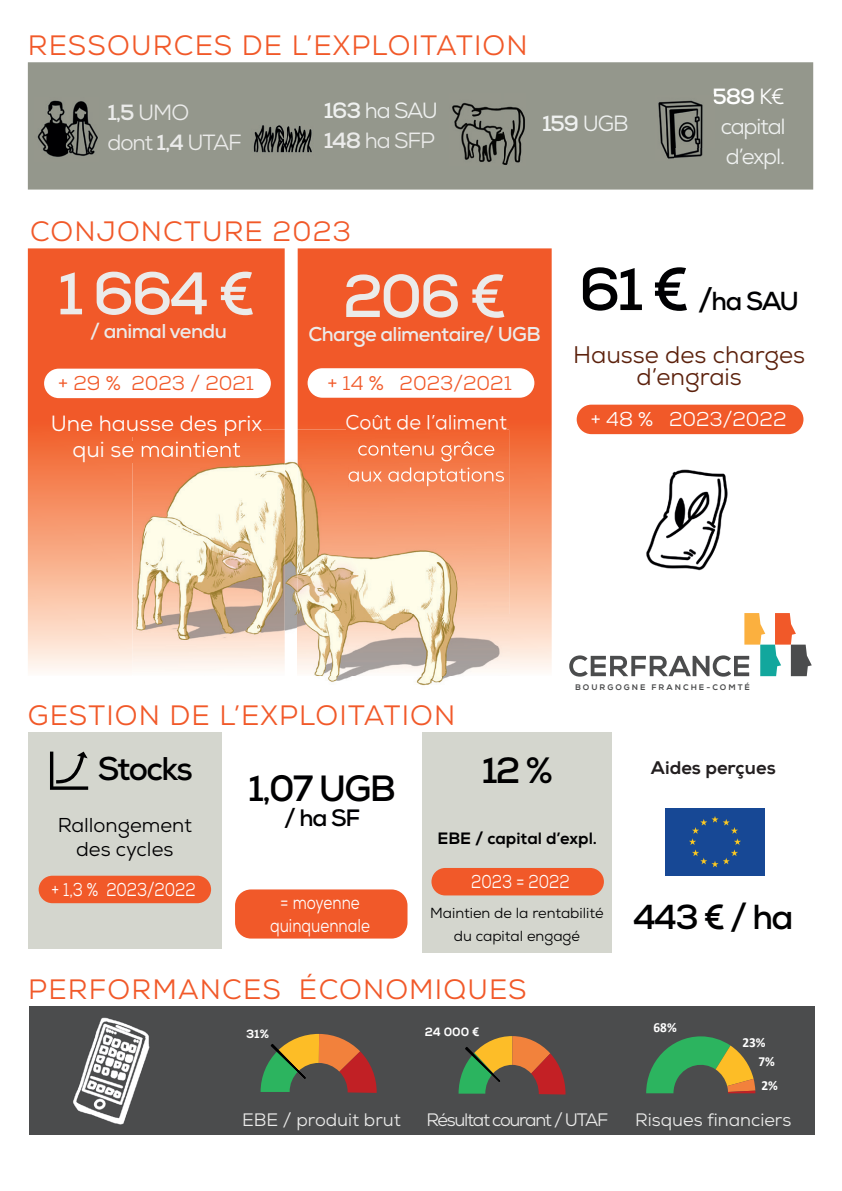
<style>
.page{position:relative;width:842px;height:1191px;background:#fff}
.page>*{position:absolute;margin:0;border:0;box-sizing:border-box;transform-origin:0 0}
.t1{font:700 60px "Nexa";letter-spacing:-.05em;color:#ebebea}
.t2{font:700 36.4px "Nexa";color:#000002}
.t3{font:700 36.4px "Nexa";color:#000001}
.t4{font:700 34.6px "Nexa";color:#000001}
.t5{font:700 32.8px "Nexa";letter-spacing:-.05em;color:#000001}
.t6{font:28px "Nexa";letter-spacing:.04em;color:#f15929}
.t7{font:700 26px "Nexa";color:#000002}
.t8{font:24px/22px "Nexa";color:#5c210c;text-align:center}
.t9{font:700 23.6px "Nexa";color:#000002}
.t10{font:22px/30px "Nexa";letter-spacing:-.05em;color:#eff1f0}
.t11{font:22px/30px "Nexa";letter-spacing:-.05em;color:#ebebea}
.t12{font:22px "Nexa";color:#fff}
.t13{font:700 22px "Nexa";color:#eff1f0}
.t14{font:700 20px "Nexa";letter-spacing:-.03em;color:#ebebea}
.t15{font:20px "Nexa";color:#fff}
.t16{font:20px "Nexa";color:#f15929}
.t17{font:20px/23.8px "Nexa";color:#000001;text-align:center}
.t18{font:18.6px/22.4px "Nexa";color:#fff;text-align:center;scale:.82 1}
.t19{font:18.2px "Nexa X Bold";color:#231f20}
.t20{font:18px "Nexa";color:#ebebea}
.t21{font:18px "Nexa";letter-spacing:-.07em;color:#ebebea}
.t22{font:16.4px "Nexa X Bold";color:#000001}
.t23{font:14.6px/23.6px "Nexa";color:#000001;text-align:center}
.t24{font:700 13.8px/18.6px "Calibri";color:#fff;scale:.96 1}
.t25{font:12px "Nexa X Bold";color:#fff}
.t26{font:8px "Nexa X Bold";letter-spacing:.25em;color:#4b4c4d}
.s1{font-weight:700}
.s2{font-weight:700;color:#ebebea}
.s3{color:#ebebea}
.s4{font-weight:400}
.s5{font-weight:700;color:#fff}
.s6{color:#fff}
.s7{font-size:60px}
.s8{font-size:30px}
</style>
<div class="page">
<svg style="left:298px;top:248px;width:254px;height:422px;background:#f26a3d"></svg>
<svg style="left:28px;top:248px;width:257px;height:423px;background:#f3794e"></svg>
<div style="left:29px;top:1006px;width:785px;height:128px;background:#4b4c4d"></div>
<div style="left:28px;top:732px;width:194px;height:217px;background:#d4d6ce"></div>
<div style="left:422px;top:732px;width:190px;height:221px;background:#d4d6ce"></div>
<div style="left:44px;top:369px;width:227px;height:29px;background:#fff;border-radius:15px"></div>
<div style="left:308px;top:368px;width:226px;height:30px;background:#fff;border-radius:15px"></div>
<div style="left:577px;top:405px;width:226px;height:29px;background:#f15929;border-radius:15px"></div>
<div style="left:39px;top:875px;width:172px;height:28px;background:#f15929;border-radius:14px"></div>
<div style="left:431px;top:868px;width:173px;height:27px;background:#f15929;border-radius:14px"></div>
<div style="left:235px;top:889px;width:172px;height:49px;background:#f15929;border-radius:16px"></div>
<img style="left:285px;top:429px;width:36px;height:247px">
<img style="left:321px;top:675px;width:135px;height:11px">
<img style="left:298px;top:429px;width:211px;height:246px">
<img style="left:133px;top:429px;width:152px;height:242px">
<img style="left:133px;top:429px;width:129px;height:7px">
<img style="left:133px;top:441px;width:107px;height:21px">
<img style="left:347px;top:429px;width:160px;height:1px">
<img style="left:358px;top:441px;width:137px;height:20px">
<img style="left:348px;top:467px;width:156px;height:19px">
<div style="left:29px;top:63px;width:783px;height:126px;background:#94978c"></div>
<div style="left:28px;top:62px;width:785px;height:128px;border:2px solid #94978c"></div>
<img style="left:37px;top:100px;width:61px;height:57px">
<img style="left:253px;top:125px;width:59px;height:28px">
<img style="left:452px;top:103px;width:73px;height:62px">
<svg style="left:658px;top:94px;width:58px;height:65px"></svg>
<img style="left:674px;top:134px;width:42px;height:1px">
<img style="left:675px;top:149px;width:41px;height:10px">
<svg style="left:50px;top:751px;width:38px;height:39px"></svg>
<div style="left:665px;top:808px;width:100px;height:67px;background:#174895"></div>
<img style="left:646px;top:469px;width:82px;height:102px">
<img style="left:73px;top:1017px;width:77px;height:108px">
<svg style="left:569px;top:613px;width:243px;height:63px"></svg>
<svg style="left:646px;top:1036px;width:109px;height:57px"></svg>
<svg style="left:261px;top:1033px;width:116px;height:102px"></svg>
<svg style="left:459px;top:1036px;width:108px;height:99px"></svg>
<p class="t6" style="left:28px;top:27px;width:501px">RESSOURCES DE L’EXPLOITATION</p>
<p class="t11" style="left:107px;top:97px;width:136px"><span class="s1">1,5</span> UMO<br>dont <span class="s1">1,4</span> UTAF</p>
<p class="t10" style="left:324px;top:95px;width:116px"><span class="s1">163</span> ha SAU<br><span class="s2">148</span> <span class="s3">ha SFP</span></p>
<p class="t13" style="left:542px;top:110px;width:88px">159 <span class="s4">UGB</span></p>
<p class="t6" style="left:30px;top:213px;width:323px">CONJONCTURE 2023</p>
<p class="t10" style="left:712px;top:82px;width:75px;text-align:center"><span class="s5">589</span> <span class="s6">K€ </span>capital d’expl.</p>
<h1 class="t1" style="left:57px;top:255px;width:199px">1 664 €</h1>
<p class="t14" style="left:90px;top:318px;width:138px">/ animal vendu</p>
<h1 class="t1" style="left:343px;top:258px;width:165px">206 €</h1>
<p class="t14" style="left:308px;top:321px;width:234px">Charge alimentaire/ UGB</p>
<p class="t16" style="left:58px;top:371px;width:197px">+ 29 % 2023 / 2021</p>
<p class="t16" style="left:327px;top:370px;width:186px">+ 14 % 2023/2021</p>
<p class="t12" style="left:51px;top:409px;width:213px">Une hausse des prix</p>
<p class="t15" style="left:345px;top:410px;width:163px">Coût de l’aliment</p>
<p class="t7" style="left:579px;top:284px;width:222px"><span class="s7">61 €</span> <span class="s8">/</span>ha SAU</p>
<p class="t8" style="left:573px;top:344px;width:233px">Hausse des charges d’engrais</p>
<p class="t15" style="left:591px;top:407px;width:197px">+ 48 % 2023/2022</p>
<p class="t6" style="left:28px;top:697px;width:429px">GESTION DE L’EXPLOITATION</p>
<p class="t26" style="left:575px;top:682px;width:176px">BOURGOGNE FRANCHE-COMTÉ</p>
<p class="t5" style="left:98px;top:747px;width:97px">Stocks</p>
<h2 class="t3" style="left:482px;top:747px;width:73px">12 %</h2>
<h2 class="t2" style="left:248px;top:764px;width:149px">1,07 UGB</h2>
<p class="t9" style="left:284px;top:803px;width:78px">/ ha SF</p>
<p class="t17" style="left:58px;top:813px;width:136px">Rallongement des cycles</p>
<p class="t22" style="left:437px;top:828px;width:161px">EBE / capital d’expl.</p>
<p class="t18" style="left:52px;top:878px;width:177px">+ 1,3 % 2023/2022</p>
<p class="t18" style="left:270px;top:891px;width:123px">= moyenne quinquennale</p>
<p class="t18" style="left:471px;top:870px;width:121px">2023 = 2022</p>
<p class="t23" style="left:430px;top:900px;width:175px">Maintien de la rentabilité du capital engagé</p>
<p class="t6" style="left:28px;top:971px;width:500px">PERFORMANCES ÉCONOMIQUES</p>
<p class="t25" style="left:246px;top:1026px;width:24px">31%</p>
<p class="t25" style="left:425px;top:1024px;width:56px">24 000 €</p>
<p class="t19" style="left:651px;top:756px;width:126px">Aides perçues</p>
<p class="t4" style="left:633px;top:895px;width:162px">443 € / ha</p>
<p class="t24" style="left:653px;top:1018px;width:26px">68%</p>
<p class="t24" style="left:758px;top:1033px;width:19px;text-indent:-16px">23%<br>7%</p>
<p class="t24" style="left:761px;top:1076px;width:19px">2%</p>
<p class="t20" style="left:242px;top:1108px;width:160px">EBE / produit brut</p>
<p class="t21" style="left:426px;top:1108px;width:184px">Résultat courant / UTAF</p>
<p class="t20" style="left:635px;top:1108px;width:158px">Risques financiers</p>
</div>
